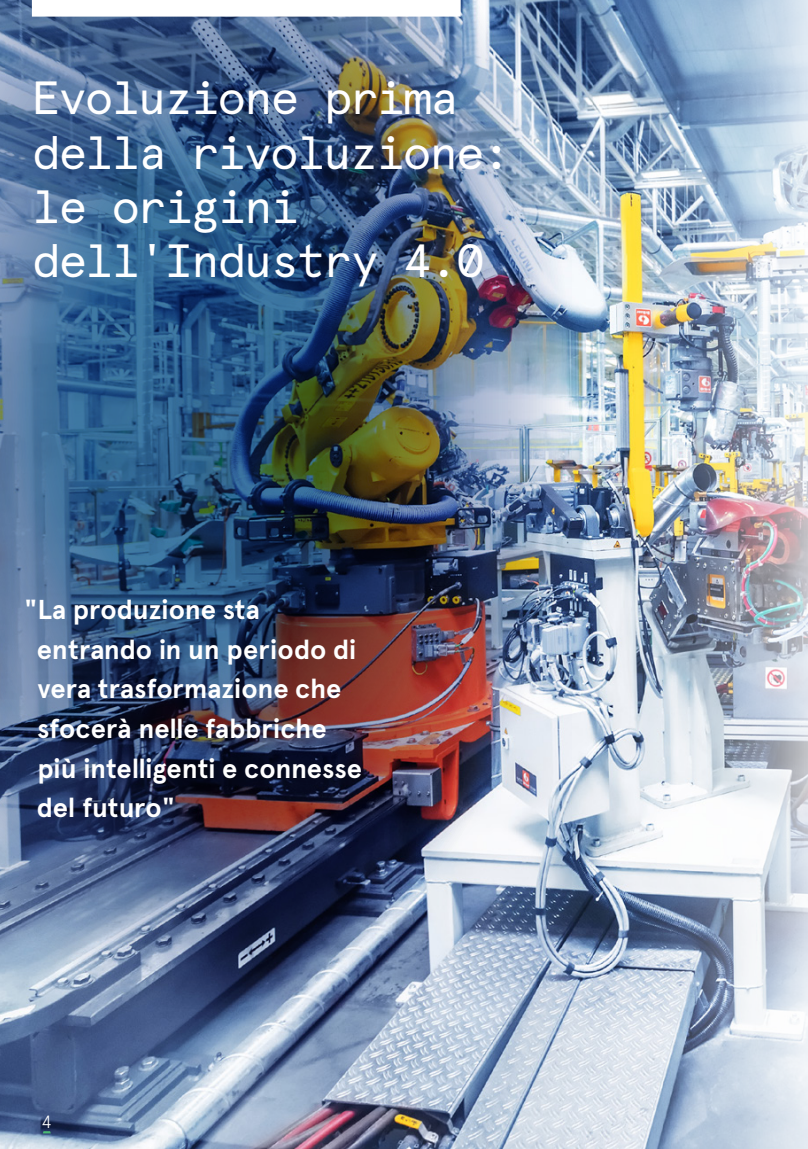
<style>
.page{position:relative;width:808px;height:1149px;background:#fff}
.page>*{position:absolute;margin:0;border:0;box-sizing:border-box;transform-origin:0 0}
.Title_Apercu_Avnet_1{font:46.5px/54px "Apercu Avnet Mono";letter-spacing:-.05em;color:#fff}
.Body_Apercu_Pro_Ligh{font:700 27.3px/39.6px "Apercu Pro";letter-spacing:-.005em;color:#fff}
.t1{font:300 17.7px "Apercu Pro";color:#fff}
</style>
<div class="page">
<img style="left:0;top:1008px;width:566px;height:140px">
<img style="left:566px;top:0;width:242px;height:1148px">
<img style="left:0;top:0;width:572px;height:1008px">
<div style="left:32px;top:0;width:429px;height:17px;background:#fff"></div>
<svg style="left:43px;top:1130px;width:8px;height:2px"></svg>
<p class="Title_Apercu_Avnet_1" style="left:32px;top:67px;width:481px">Evoluzione prima della rivoluzione: le origini dell'Industry 4.0</p>
<p class="Body_Apercu_Pro_Ligh" style="left:37px;top:587px;width:327px;text-indent:-13px">"La produzione sta entrando in un periodo di vera trasformazione che sfocerà nelle fabbriche più intelligenti e connesse del futuro"</p>
<p class="t1" style="left:42px;top:1108px;width:12px">4</p>
</div>
